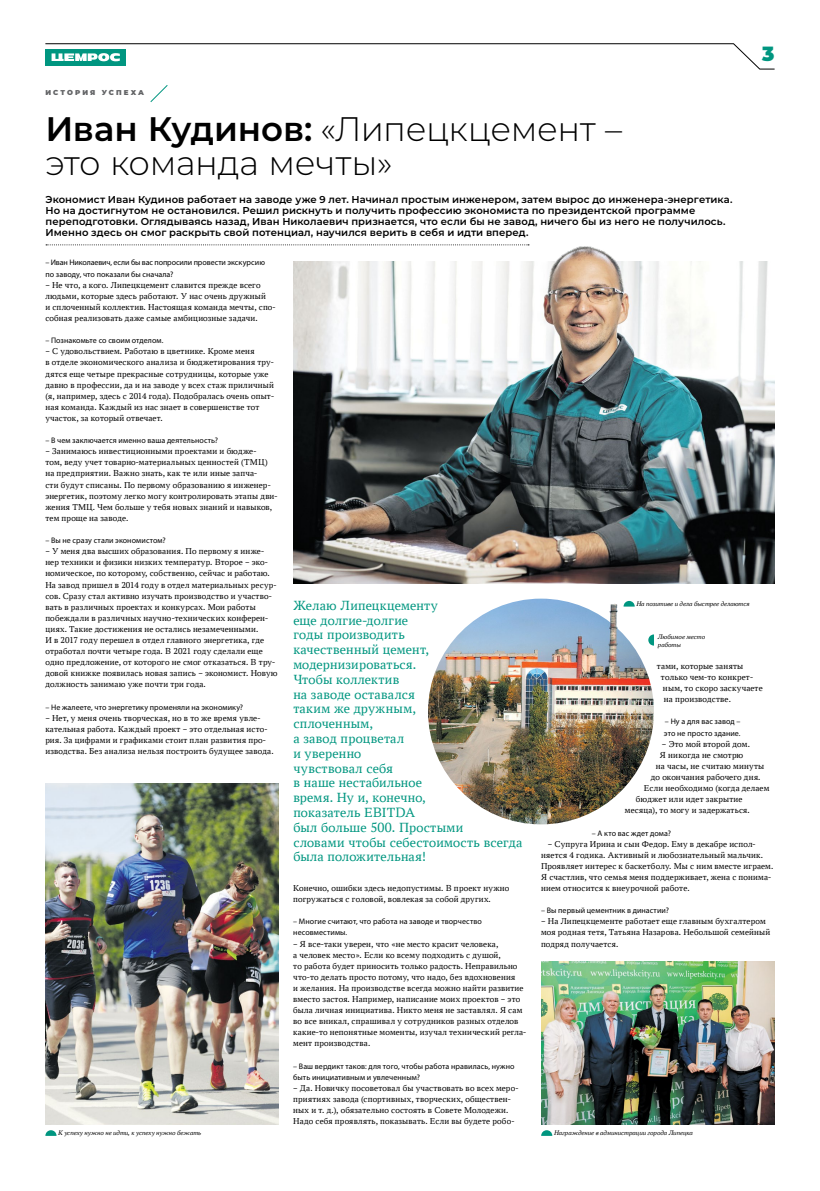
<style>
.page{position:relative;width:820px;height:1191px;background:#fff}
.page>*{position:absolute;margin:0;border:0;box-sizing:border-box;transform-origin:0 0}
.t1{font:300 34px/34px "Montserrat";letter-spacing:-.01em;color:#000}
.t2{font:900 20px "Montserrat";color:#009680}
.t3{font:14px/14.8px "PT Astra Serif";letter-spacing:.015em;color:#009680}
.t4{font:600 10px/11.1px "Montserrat";letter-spacing:.005em;color:#000}
.t5{font:9px/11.1px "PT Astra Serif";letter-spacing:.02em;color:#000}
.t6{font:8px/11.1px "Myriad Pro";letter-spacing:.01em;color:#000}
.t7{font:italic 7px/7.4px "PT Astra Serif";letter-spacing:-.015em;color:#000}
.t8{font:900 7px "Montserrat";letter-spacing:.295em;color:#636466}
.s1{font-weight:600}
</style>
<div class="page">
<img style="left:609px;top:604px;width:9px;height:24px">
<img style="left:551px;top:246px;width:81px;height:16px">
<svg style="left:45px;top:43px;width:729px;height:27px"></svg>
<svg style="left:150px;top:85px;width:18px;height:17px"></svg>
<svg style="left:46px;top:244px;width:483px;height:1px"></svg>
<svg style="left:623px;top:601px;width:11px;height:5px"></svg>
<svg style="left:648px;top:634px;width:5px;height:11px"></svg>
<img style="left:293px;top:262px;width:481px;height:322px">
<img style="left:541px;top:961px;width:233px;height:163px">
<svg style="left:45px;top:1130px;width:11px;height:5px"></svg>
<img style="left:45px;top:783px;width:234px;height:341px">
<img style="left:428px;top:598px;width:225px;height:226px;border-radius:111px">
<svg style="left:541px;top:1130px;width:11px;height:5px"></svg>
<p class="t8" style="left:45px;top:87px;width:100px">ИСТОРИЯ УСПЕХА</p>
<h1 class="t1" style="left:45px;top:111px;width:578px"><span class="s1">Иван Кудинов:</span> «Липецкцемент – это команда мечты»</h1>
<p class="t4" style="left:45px;top:193px;width:688px">Экономист Иван Кудинов работает на заводе уже 9 лет. Начинал простым инженером, затем вырос до инженера-энергетика.<br>Но на достигнутом не остановился. Решил рискнуть и получить профессию экономиста по президентской программе переподготовки. Оглядываясь назад, Иван Николаевич признается, что если бы не завод, ничего бы из него не получилось.<br>Именно здесь он смог раскрыть свой потенциал, научился верить в себя и идти вперед.</p>
<h2 class="t2" style="left:762px;top:39px;width:14px">3</h2>
<p class="t6" style="left:45px;top:257px;width:221px">– Иван Николаевич, если бы вас попросили провести экскурсию по заводу, что показали бы сначала?</p>
<p class="t5" style="left:45px;top:279px;width:232px">– Не что, а кого. Липецкцемент славится прежде всего людьми, которые здесь работают. У нас очень дружный<br>и сплоченный коллектив. Настоящая команда мечты, спо&shy;собная реализовать даже самые амбициозные задачи.</p>
<p class="t6" style="left:45px;top:335px;width:119px">– Познакомьте со своим отделом.</p>
<p class="t5" style="left:45px;top:346px;width:230px">– С удовольствием. Работаю в цветнике. Кроме меня<br>в отделе экономического анализа и бюджетирования тру&shy;дятся еще четыре прекрасные сотрудницы, которые уже давно в профессии, да и на заводе у всех стаж приличный (я, например, здесь с 2014 года). Подобралась очень опыт&shy;ная команда. Каждый из нас знает в совершенстве тот участок, за который отвечает.</p>
<p class="t6" style="left:45px;top:435px;width:174px">– В чем заключается именно ваша деятельность?</p>
<p class="t5" style="left:45px;top:445px;width:233px">– Занимаюсь инвестиционными проектами и бюдже-<br>том, веду учет товарно-материальных ценностей (ТМЦ) на предприятии. Важно знать, как те или иные запча-<br>сти будут списаны. По первому образованию я инженер&shy;энергетик, поэтому легко могу контролировать этапы дви&shy;жения ТМЦ. Чем больше у тебя новых знаний и навыков, тем проще на заводе.</p>
<p class="t6" style="left:45px;top:535px;width:122px">– Вы не сразу стали экономистом?</p>
<p class="t5" style="left:45px;top:545px;width:234px">– У меня два высших образования. По первому я инже&shy;нер техники и физики низких температур. Второе – эко&shy;номическое, по которому, собственно, сейчас и работаю.<br>На завод пришел в 2014 году в отдел материальных ресур&shy;сов. Сразу стал активно изучать производство и участво&shy;вать в различных проектах и конкурсах. Мои работы побеждали в различных научно-технических конферен&shy;циях. Такие достижения не остались незамеченными.<br>И в 2017 году перешел в отдел главного энергетика, где отработал почти четыре года. В 2021 году сделали еще одно предложение, от которого не смог отказаться. В тру&shy;довой книжке появилась новая запись – экономист. Новую должность занимаю уже почти три года.</p>
<p class="t6" style="left:45px;top:701px;width:199px">– Не жалеете, что энергетику променяли на экономику?</p>
<p class="t5" style="left:45px;top:712px;width:230px">– Нет, у меня очень творческая, но в то же время увле&shy;кательная работа. Каждый проект – это отдельная исто&shy;рия. За цифрами и графиками стоит план развития про&shy;изводства. Без анализа нельзя построить будущее завода.</p>
<p class="t3" style="left:293px;top:597px;width:230px">Желаю Липецкцементу<br>еще долгие-долгие<br>годы производить<br>качественный цемент, модернизироваться.<br>Чтобы коллектив<br>на заводе оставался<br>таким же дружным,<br>сплоченным,<br>а завод процветал<br>и уверенно<br>чувствовал себя<br>в наше нестабильное<br>время. Ну и, конечно,<br>показатель EBITDA<br>был больше 500. Простыми<br>словами чтобы себестоимость всегда была положительная!</p>
<p class="t5" style="left:293px;top:882px;width:217px">Конечно, ошибки здесь недопустимы. В проект нужно погружаться с головой, вовлекая за собой других.</p>
<p class="t6" style="left:293px;top:916px;width:190px">– Многие считают, что работа на заводе и творчество несовместимы.</p>
<p class="t5" style="left:293px;top:938px;width:234px">– Я все‑таки уверен, что «не место красит человека,<br>а человек место». Если ко всему подходить с душой,<br>то работа будет приносить только радость. Неправильно что‑то делать просто потому, что надо, без вдохновения<br>и желания. На производстве всегда можно найти развитие вместо застоя. Например, написание моих проектов – это была личная инициатива. Никто меня не заставлял. Я сам во все вникал, спрашивал у сотрудников разных отделов какие‑ то непонятные моменты, изучал технический регла&shy;мент производства.</p>
<p class="t6" style="left:293px;top:1060px;width:223px">– Ваш вердикт таков: для того, чтобы работа нравилась, нужно быть инициативным и увлеченным?</p>
<p class="t5" style="left:293px;top:1082px;width:226px">– Да. Новичку посоветовал бы участвовать во всех меро&shy;приятиях завода (спортивных, творческих, обществен&shy;ных и т. д.), обязательно состоять в Совете Молодежи.<br>Надо себя проявлять, показывать. Если вы будете робо-</p>
<p class="t7" style="left:636px;top:600px;width:115px">На позитиве и дела быстрее делаются</p>
<p class="t7" style="left:657px;top:633px;width:49px">Любимое место работы</p>
<p class="t5" style="left:656px;top:660px;width:88px">тами, которые заняты</p>
<p class="t5" style="left:660px;top:671px;width:93px">только чем‑то конкрет-</p>
<p class="t5" style="left:662px;top:682px;width:101px">ным, то скоро заскучаете</p>
<p class="t5" style="left:663px;top:693px;width:68px">на производстве.</p>
<p class="t6" style="left:663px;top:716px;width:78px">– Ну а для вас завод – это не просто здание.</p>
<p class="t5" style="left:661px;top:738px;width:89px">– Это мой второй дом.</p>
<p class="t5" style="left:659px;top:749px;width:85px">Я никогда не смотрю</p>
<p class="t5" style="left:655px;top:760px;width:110px">на часы, не считаю минуты</p>
<p class="t5" style="left:650px;top:771px;width:111px">до окончания рабочего дня.</p>
<p class="t5" style="left:643px;top:782px;width:127px">Если необходимо (когда делаем</p>
<p class="t5" style="left:635px;top:793px;width:108px">бюджет или идет закрытие</p>
<p class="t5" style="left:624px;top:804px;width:126px">месяца), то могу и задержаться.</p>
<p class="t6" style="left:591px;top:827px;width:81px">– А кто вас ждет дома?</p>
<p class="t5" style="left:541px;top:838px;width:234px;text-indent:7px">– Супруга Ирина и сын Федор. Ему в декабре испол&shy;няется 4 годика. Активный и любознательный мальчик.<br>Проявляет интерес к баскетболу. Мы с ним вместе играем.<br>Я счастлив, что семья меня поддерживает, жена с понима&shy;нием относится к внеурочной работе.</p>
<p class="t6" style="left:541px;top:905px;width:129px">– Вы первый цементник в династии?</p>
<p class="t5" style="left:541px;top:915px;width:231px">– На Липецкцементе работает еще главным бухгалтером моя родная тетя, Татьяна Назарова. Небольшой семейный подряд получается.</p>
<p class="t7" style="left:58px;top:1129px;width:145px">К успеху нужно не идти, к успеху нужно бежать</p>
<p class="t7" style="left:554px;top:1129px;width:140px">Награждение в администрации города Липецка</p>
</div>
